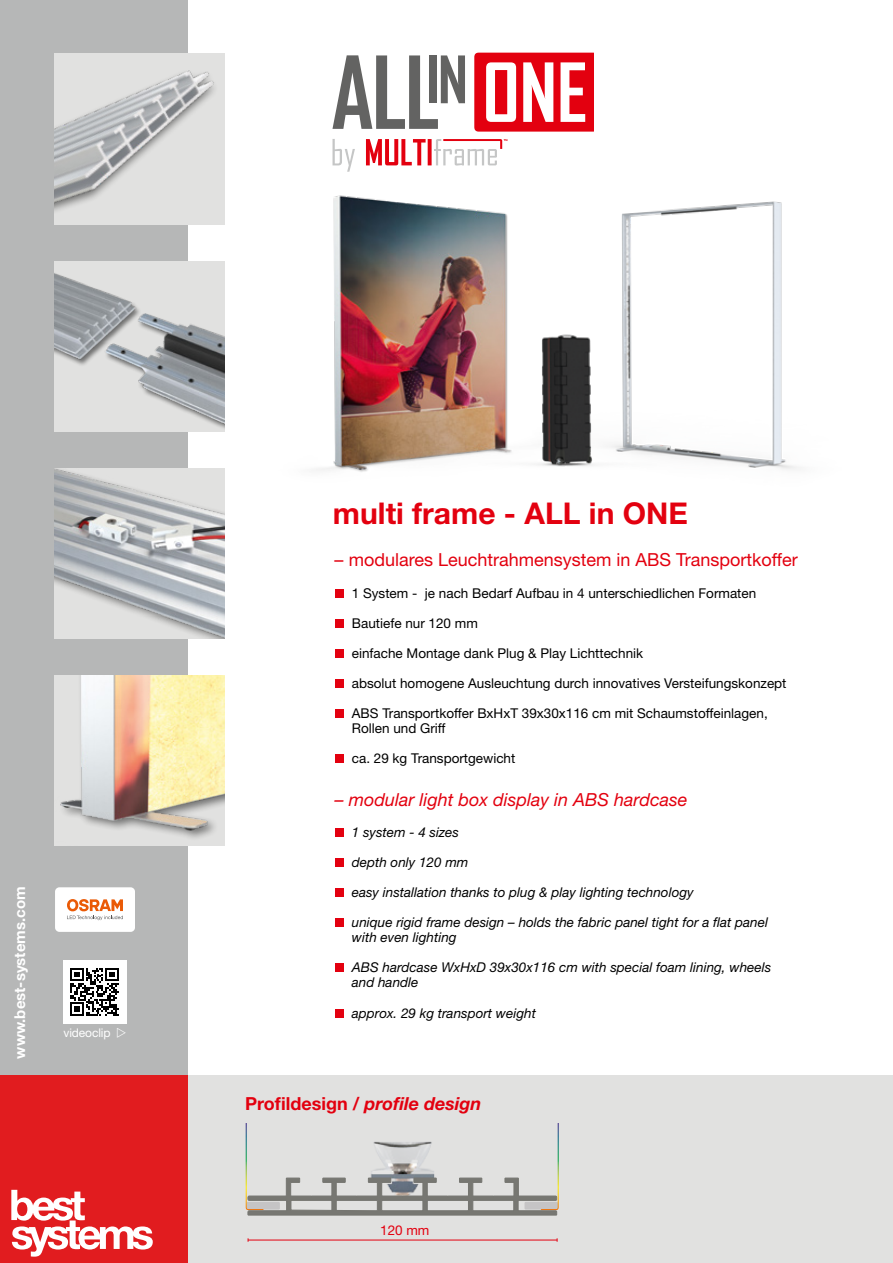
<style>
.page{position:relative;width:893px;height:1263px;background:#fff}
.page>*{position:absolute;margin:0;border:0;box-sizing:border-box;transform-origin:0 0}
.t1{font:700 30px "Helvetica Neue LT Std";color:#e3000f}
.t2{font:18px "Helvetica Neue LT Std";color:#e3000f}
.t3{font:italic 18px "Helvetica Neue LT Std";color:#e3000f}
.t4{font:700 18px "Helvetica Neue LT Std";color:#e3000f}
.t5{font:700 15px "Helvetica Neue LT Std";color:#fff}
.t6{font:13.5px/15px "Helvetica Neue LT Std";color:#000}
.t7{font:italic 13.5px/15px "Helvetica Neue LT Std";color:#000}
.t8{font:13.5px "Helvetica Neue LT Std";color:#e3000f}
.t9{font:12px "Helvetica Neue LT Std";letter-spacing:-.01em;color:#fff}
.s1{font-style:italic}
</style>
<div class="page">
<div style="left:0;top:0;width:187px;height:1263px;background:#b6b7b7"></div>
<div style="left:0;top:1076px;width:893px;height:187px;background:#e1e1e0"></div>
<div style="left:335px;top:589px;width:8px;height:8px;background:#e3000f"></div>
<div style="left:335px;top:619px;width:8px;height:8px;background:#e3000f"></div>
<div style="left:335px;top:649px;width:8px;height:8px;background:#e3000f"></div>
<div style="left:335px;top:679px;width:8px;height:8px;background:#e3000f"></div>
<div style="left:335px;top:709px;width:8px;height:8px;background:#e3000f"></div>
<div style="left:335px;top:754px;width:8px;height:8px;background:#e3000f"></div>
<img style="left:54px;top:468px;width:170px;height:171px">
<hr style="left:248px;top:1240px;width:309px;height:1px;background:#e3000f">
<div style="left:335px;top:828px;width:8px;height:9px;background:#e3000f"></div>
<div style="left:335px;top:858px;width:8px;height:9px;background:#e3000f"></div>
<div style="left:335px;top:888px;width:8px;height:9px;background:#e3000f"></div>
<div style="left:335px;top:918px;width:8px;height:9px;background:#e3000f"></div>
<div style="left:335px;top:963px;width:8px;height:9px;background:#e3000f"></div>
<div style="left:335px;top:1009px;width:8px;height:9px;background:#e3000f"></div>
<img style="left:54px;top:261px;width:170px;height:170px">
<img style="left:54px;top:676px;width:170px;height:170px">
<img style="left:54px;top:53px;width:170px;height:171px">
<svg style="left:246px;top:1124px;width:313px;height:92px"></svg>
<div style="left:0;top:1076px;width:187px;height:187px;background:#e11c1f"></div>
<svg style="left:11px;top:1190px;width:142px;height:66px"></svg>
<div style="left:55px;top:887px;width:80px;height:45px;background:#fff;border-radius:4px"></div>
<svg style="left:67px;top:899px;width:56px;height:21px"></svg>
<div style="left:63px;top:960px;width:63px;height:64px;background:#fff"></div>
<svg style="left:70px;top:968px;width:49px;height:48px"></svg>
<img style="left:316px;top:195px;width:156px;height:277px">
<img style="left:472px;top:201px;width:328px;height:269px">
<img style="left:396px;top:215px;width:262px;height:257px">
<svg style="left:333px;top:55px;width:132px;height:74px"></svg>
<svg style="left:474px;top:53px;width:119px;height:79px"></svg>
<svg style="left:333px;top:139px;width:22px;height:33px"></svg>
<svg style="left:366px;top:139px;width:141px;height:27px"></svg>
<p class="t5" style="left:10px;top:1058px;width:174px;rotate:-90deg">www.best-systems.com</p>
<p class="t9" style="left:64px;top:1026px;width:49px">videoclip</p>
<h1 class="t1" style="left:333px;top:495px;width:356px">multi frame - ALL in ONE</h1>
<h2 class="t2" style="left:335px;top:548px;width:465px">– modulares Leuchtrahmensystem in ABS Transportkoffer</h2>
<p class="t6" style="left:352px;top:585px;width:406px">1 System - je nach Bedarf Aufbau in 4 unterschiedlichen Formaten</p>
<p class="t6" style="left:352px;top:615px;width:128px">Bautiefe nur 120 mm</p>
<p class="t6" style="left:352px;top:645px;width:293px">einfache Montage dank Plug &amp; Play Lichttechnik</p>
<p class="t6" style="left:352px;top:675px;width:436px">absolut homogene Ausleuchtung durch innovatives Versteifungskonzept</p>
<p class="t6" style="left:352px;top:705px;width:417px">ABS Transportkoffer BxHxT 39x30x116 cm mit Schaumstoffeinlagen,<br>Rollen und Griff</p>
<p class="t6" style="left:352px;top:750px;width:165px">ca. 29 kg Transportgewicht</p>
<h2 class="t3" style="left:335px;top:789px;width:354px">– modular light box display in ABS hardcase</h2>
<p class="t7" style="left:352px;top:824px;width:108px">1 system - 4 sizes</p>
<p class="t7" style="left:352px;top:854px;width:118px">depth only 120 mm</p>
<p class="t7" style="left:352px;top:884px;width:343px">easy installation thanks to plug &amp; play lighting technology</p>
<p class="t7" style="left:352px;top:914px;width:418px">unique rigid frame design – holds the fabric panel tight for a flat panel with even lighting</p>
<p class="t7" style="left:352px;top:959px;width:421px">ABS hardcase WxHxD 39x30x116 cm with special foam lining, wheels and handle</p>
<p class="t7" style="left:352px;top:1005px;width:186px">approx. 29 kg transport weight</p>
<h2 class="t4" style="left:245px;top:1092px;width:238px">Profildesign / <span class="s1">profile design</span></h2>
<p class="t8" style="left:380px;top:1222px;width:51px">120 mm</p>
</div>
